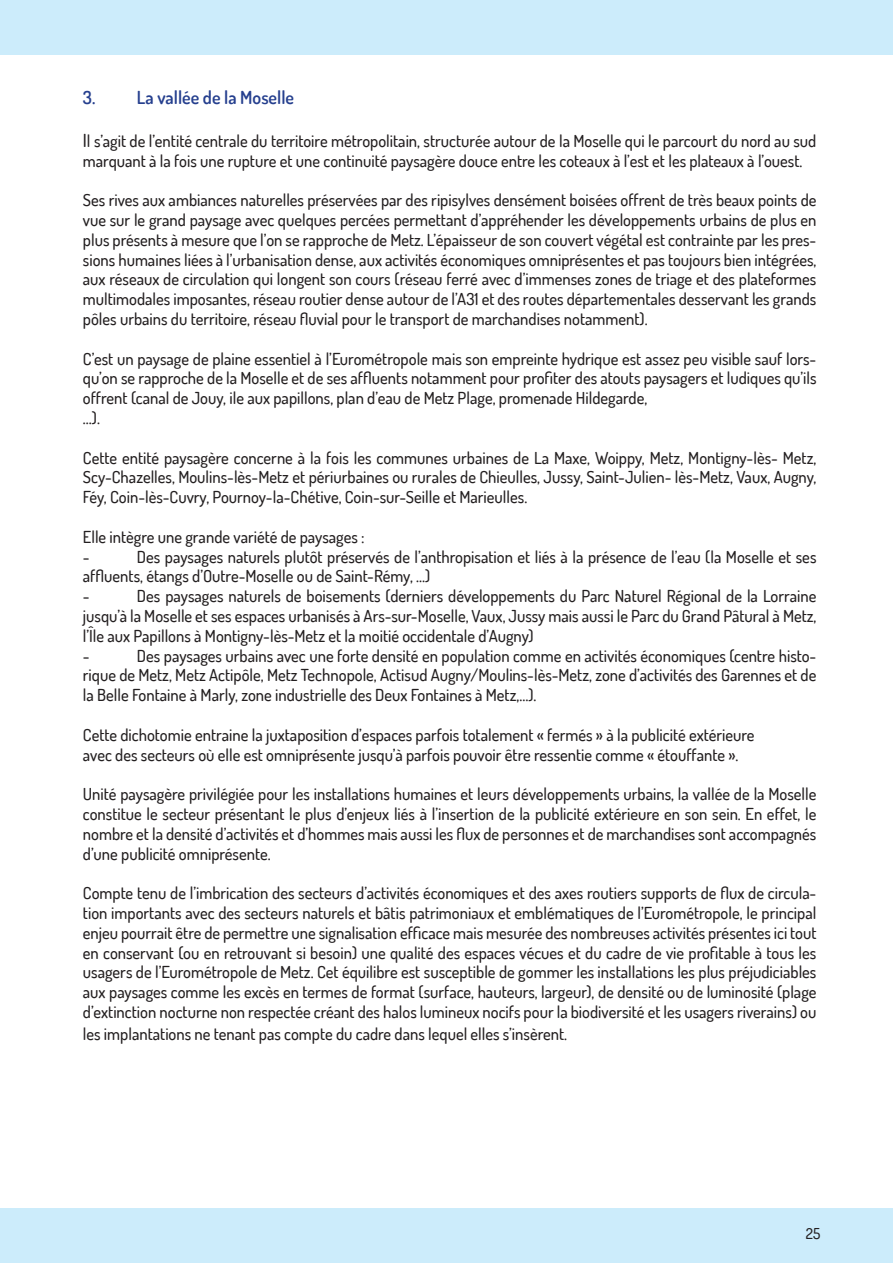
<style>
.page{position:relative;width:893px;height:1263px;background:#fff}
.page>*{position:absolute;margin:0;border:0;box-sizing:border-box;transform-origin:0 0}
.t1{font:600 18px "Dosis";color:#253f8e}
.t2{font:500 16.5px/19.8px "Dosis";color:#231f20}
.t3{font:500 15px "Dosis";color:#231f20}
.s1{font-size:18px}
</style>
<div class="page">
<div style="left:0;top:1209px;width:893px;height:54px;background:#ccecfb"></div>
<div style="left:0;top:0;width:893px;height:54px;background:#ccecfb"></div>
<p class="t1" style="left:83px;top:85px;width:213px">3. La vallée de la Moselle</p>
<p class="t2" style="left:83px;top:130px;width:735px"><span class="s1">I</span>l s’agit de l’entité centrale du territoire métropolitain, structurée autour de la Moselle qui le parcourt du nord au sud marquant à la fois une rupture et une continuité paysagère douce entre les coteaux à l’est et les plateaux à l’ouest.</p>
<p class="t2" style="left:83px;top:190px;width:735px;text-align:justify">Ses rives aux ambiances naturelles préservées par des ripisylves densément boisées offrent de très beaux points de vue sur le grand paysage avec quelques percées permettant d’appréhender les développements urbains de plus en plus présents à mesure que l’on se rapproche de Metz. L’épaisseur de son couvert végétal est contrainte par les pres&shy;sions humaines liées à l’urbanisation dense, aux activités économiques omniprésentes et pas toujours bien intégrées, aux réseaux de circulation qui longent son cours (réseau ferré avec d’immenses zones de triage et des plateformes multimodales imposantes, réseau routier dense autour de l’A31 et des routes départementales desservant les grands pôles urbains du territoire, réseau fluvial pour le transport de marchandises notamment).</p>
<p class="t2" style="left:83px;top:348px;width:735px">C’est un paysage de plaine essentiel à l’Eurométropole mais son empreinte hydrique est assez peu visible sauf lors&shy;qu’on se rapproche de la Moselle et de ses affluents notamment pour profiter des atouts paysagers et ludiques qu’ils offrent (canal de Jouy, ile aux papillons, plan d’eau de Metz Plage, promenade Hildegarde,<br>…).</p>
<p class="t2" style="left:83px;top:447px;width:735px;text-align:justify">Cette entité paysagère concerne à la fois les communes urbaines de La Maxe, Woippy, Metz, Montigny-lès- Metz, Scy-Chazelles, Moulins-lès-Metz et périurbaines ou rurales de Chieulles, Jussy, Saint-Julien- lès-Metz, Vaux, Augny, Féy, Coin-lès-Cuvry, Pournoy-la-Chétive, Coin-sur-Seille et Marieulles.</p>
<p class="t2" style="left:83px;top:526px;width:283px">Elle intègre une grande variété de paysages : -</p>
<p class="t2" style="left:83px;top:546px;width:735px;text-indent:54px">Des paysages naturels plutôt préservés de l’anthropisation et liés à la présence de l’eau (la Moselle et ses affluents, étangs d’Outre-Moselle ou de Saint-Rémy, …)<br>-</p>
<p class="t2" style="left:83px;top:586px;width:735px;text-indent:54px">Des paysages naturels de boisements (derniers développements du Parc Naturel Régional de la Lorraine jusqu’à la Moselle et ses espaces urbanisés à Ars-sur-Moselle, Vaux, Jussy mais aussi le Parc du Grand Pâtural à Metz, l’Île aux Papillons à Montigny-lès-Metz et la moitié occidentale d’Augny)<br>-</p>
<p class="t2" style="left:83px;top:645px;width:735px;text-align:justify;text-indent:54px">Des paysages urbains avec une forte densité en population comme en activités économiques (centre histo&shy;rique de Metz, Metz Actipôle, Metz Technopole, Actisud Augny/Moulins-lès-Metz, zone d’activités des Garennes et de la Belle Fontaine à Marly, zone industrielle des Deux Fontaines à Metz,…).</p>
<p class="t2" style="left:83px;top:724px;width:673px">Cette dichotomie entraine la juxtaposition d’espaces parfois totalement « fermés » à la publicité extérieure avec des secteurs où elle est omniprésente jusqu’à parfois pouvoir être ressentie comme « étouffante ».</p>
<p class="t2" style="left:83px;top:784px;width:735px;text-align:justify">Unité paysagère privilégiée pour les installations humaines et leurs développements urbains, la vallée de la Moselle constitue le secteur présentant le plus d’enjeux liés à l’insertion de la publicité extérieure en son sein. En effet, le nombre et la densité d’activités et d’hommes mais aussi les flux de personnes et de marchandises sont accompagnés d’une publicité omniprésente.</p>
<p class="t2" style="left:83px;top:883px;width:735px;text-align:justify">Compte tenu de l’imbrication des secteurs d’activités économiques et des axes routiers supports de flux de circula&shy;tion importants avec des secteurs naturels et bâtis patrimoniaux et emblématiques de l’Eurométropole, le principal enjeu pourrait être de permettre une signalisation efficace mais mesurée des nombreuses activités présentes ici tout en conservant (ou en retrouvant si besoin) une qualité des espaces vécues et du cadre de vie profitable à tous les usagers de l’Eurométropole de Metz. Cet équilibre est susceptible de gommer les installations les plus préjudiciables aux paysages comme les excès en termes de format (surface, hauteurs, largeur), de densité ou de luminosité (plage d’extinction nocturne non respectée créant des halos lumineux nocifs pour la biodiversité et les usagers riverains) ou</p>
<p class="t2" style="left:83px;top:1023px;width:486px">les implantations ne tenant pas compte du cadre dans lequel elles s’insèrent.</p>
<p class="t3" style="left:806px;top:1223px;width:16px">25</p>
</div>
